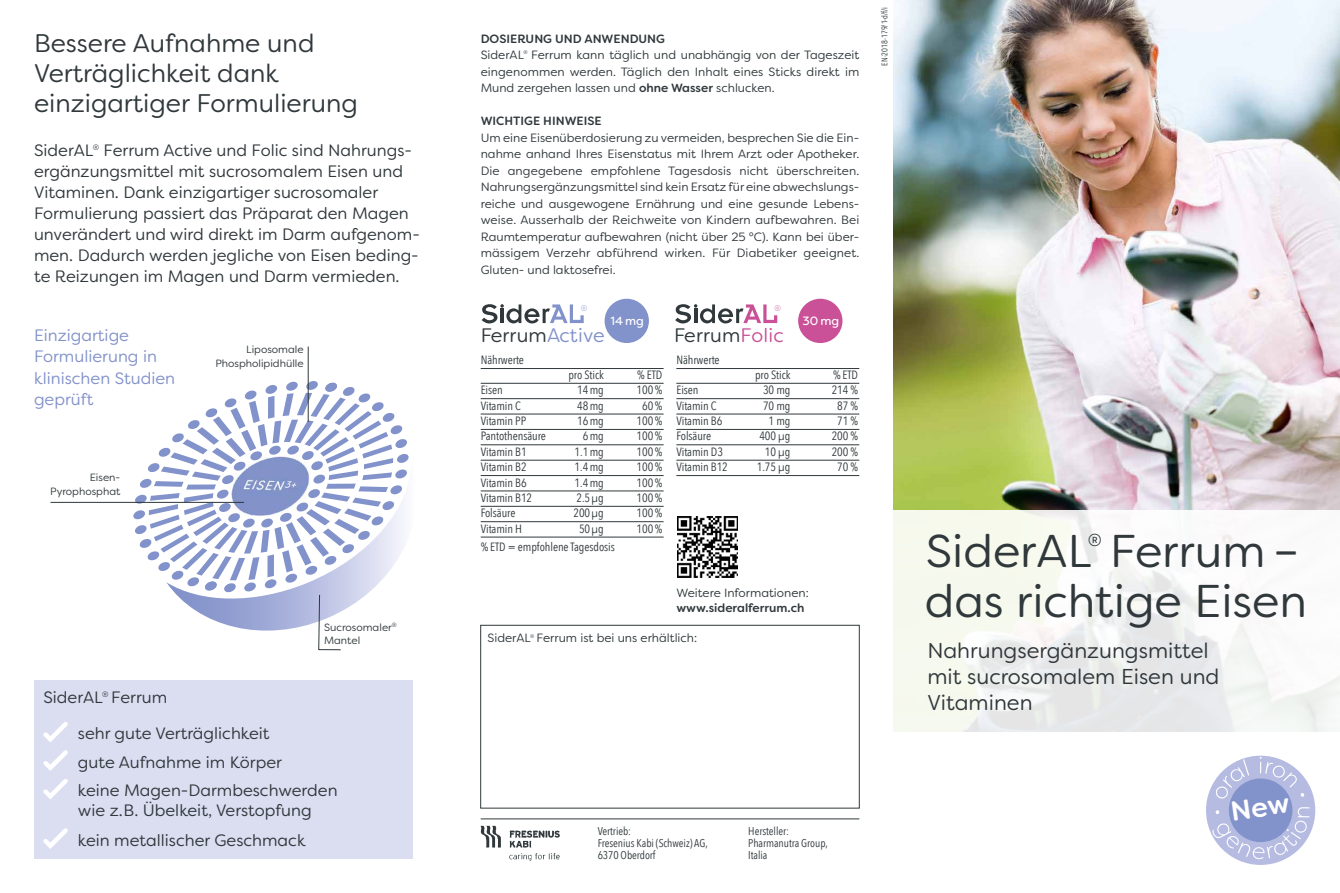
<style>
.page{position:relative;width:1340px;height:893px;background:#fff}
.page>*{position:absolute;margin:0;border:0;box-sizing:border-box;transform-origin:0 0}
.t1{font:45.9px "Filson Soft";color:#30383b}
.t2{font:25.5px/30px "Filson Soft";color:#30383b}
.t3{font:21.45px/26.2px "Filson Soft";color:#30383b}
.t4{font:19.5px "Filson Soft";letter-spacing:.01em;color:#30383b}
.t5{font:17.25px "Filson Soft";color:#30383b}
.t6{font:16.5px/21px "Filson Soft";color:#30383b}
.t7{font:16.5px/21px "Filson Soft";color:#8292ca}
.t8{font:12px/16.5px "Filson Soft";color:#30383b;text-align:justify}
.t9{font:12px "Avenir Next Condensed";letter-spacing:-.005em;color:#30383b}
.t10{font:500 12px "Filson Soft";color:#30383b}
.t11{font:12px "Filson Soft";color:#fff}
.t12{font:11.25px/12px "Avenir Next Condensed";letter-spacing:-.005em;color:#30383b}
.t13{font:10.5px/13.5px "Filson Soft";color:#30383b;text-align:right}
.t14{font:8.25px "Avenir Next Condensed";color:#30383b}
.t15{font:300 7.95px "Filson Soft";color:#8292ca}
.t16{font:300 7.95px "Filson Soft";color:#ca5097}
.t17{font:5.25px "Filson Soft";color:#30383b}
.s1{font-weight:500}
.s2{color:#8292ca}
.s3{color:#ca5097}
</style>
<div class="page">
<img style="left:893px;top:0;width:446px;height:510px">
<div style="left:1205px;top:756px;width:110px;height:109px;background:#b6bce1;border-radius:50%"></div>
<svg style="left:893px;top:510px;width:446px;height:221px"></svg>
<div style="left:480px;top:625px;width:379px;height:183px;border:1px solid #30383b"></div>
<hr style="left:480px;top:819px;width:379px;height:1px;background:#30383b">
<img style="left:480px;top:825px;width:80px;height:36px">
<hr style="left:480px;top:368px;width:183px;height:1px;background:#30383b">
<hr style="left:480px;top:383px;width:183px;height:1px;background:#30383b">
<hr style="left:480px;top:398px;width:183px;height:1px;background:#30383b">
<hr style="left:480px;top:414px;width:183px;height:1px;background:#30383b">
<hr style="left:480px;top:429px;width:183px;height:1px;background:#30383b">
<hr style="left:480px;top:445px;width:183px;height:1px;background:#30383b">
<hr style="left:480px;top:460px;width:183px;height:1px;background:#30383b">
<hr style="left:480px;top:475px;width:183px;height:1px;background:#30383b">
<hr style="left:480px;top:491px;width:183px;height:1px;background:#30383b">
<hr style="left:480px;top:506px;width:183px;height:1px;background:#30383b">
<hr style="left:480px;top:521px;width:183px;height:1px;background:#30383b">
<hr style="left:480px;top:537px;width:183px;height:1px;background:#30383b">
<div style="left:604px;top:299px;width:45px;height:44px;background:#8292ca;border-radius:50%"></div>
<svg style="left:481px;top:304px;width:102px;height:19px"></svg>
<div style="left:509px;top:311px;width:9px;height:9px;background:#fff;border-radius:50%"></div>
<hr style="left:676px;top:368px;width:183px;height:1px;background:#30383b">
<hr style="left:676px;top:383px;width:183px;height:1px;background:#30383b">
<hr style="left:676px;top:398px;width:183px;height:1px;background:#30383b">
<hr style="left:676px;top:414px;width:183px;height:1px;background:#30383b">
<hr style="left:676px;top:429px;width:183px;height:1px;background:#30383b">
<hr style="left:676px;top:445px;width:183px;height:1px;background:#30383b">
<hr style="left:676px;top:460px;width:183px;height:1px;background:#30383b">
<hr style="left:676px;top:475px;width:183px;height:1px;background:#30383b">
<div style="left:798px;top:299px;width:44px;height:44px;background:#ca5097;border-radius:50%"></div>
<svg style="left:675px;top:304px;width:102px;height:19px"></svg>
<div style="left:703px;top:311px;width:9px;height:9px;background:#fff;border-radius:50%"></div>
<div style="left:34px;top:680px;width:378px;height:179px;background:#dbddf1"></div>
<svg style="left:43px;top:722px;width:25px;height:77px"></svg>
<svg style="left:43px;top:828px;width:25px;height:21px"></svg>
<hr style="left:50px;top:502px;width:194px;height:1px;background:#30383b">
<hr style="left:308px;top:347px;width:1px;height:75px;background:#30383b">
<svg style="left:133px;top:381px;width:275px;height:269px"></svg>
<img style="left:677px;top:517px;width:61px;height:60px">
<svg style="left:1212px;top:757px;width:97px;height:102px"></svg>
<h2 class="t2" style="left:34px;top:28px;width:325px">Bessere Aufnahme und<br>Verträglichkeit dank einzigartiger Formulierung</h2>
<p class="t6" style="left:34px;top:140px;width:387px">SiderAL<sup>®</sup> Ferrum Active und Folic sind Nahrungs&shy;ergänzungsmittel mit sucrosomalem Eisen und Vitaminen. Dank einzigartiger sucrosomaler Formulierung passiert das Präparat den Magen unverändert und wird direkt im Darm aufgenom&shy;men. Dadurch werden jegliche von Eisen beding&shy;te Reizungen im Magen und Darm vermieden.</p>
<h3 class="t7" style="left:34px;top:325px;width:143px">Einzigartige<br>Formulierung in klinischen Studien geprüft</h3>
<p class="t13" style="left:50px;top:471px;width:72px">Eisen-<br>Pyrophosphat</p>
<p class="t13" style="left:215px;top:343px;width:90px">Liposomale<br>Phospholipidhülle</p>
<p class="t13" style="left:324px;top:620px;width:74px;text-align:left">Sucrosomaler<sup>®<br></sup>Mantel</p>
<h3 class="t6" style="left:78px;top:680px;width:193px;line-height:36px;text-indent:-34px">SiderAL<sup>®</sup> Ferrum<br>sehr gute Verträglichkeit</h3>
<h3 class="t6" style="left:78px;top:748px;width:261px;line-height:28.5px">gute Aufnahme im Körper<br>keine Magen-Darmbeschwerden</h3>
<h3 class="t6" style="left:78px;top:795px;width:235px;line-height:30px">wie z.B. Übelkeit, Verstopfung kein metallischer Geschmack</h3>
<p class="t10" style="left:480px;top:31px;width:186px">DOSIERUNG UND ANWENDUNG</p>
<p class="t8" style="left:480px;top:47px;width:45px">SiderAL</p>
<p class="t17" style="left:523px;top:49px;width:6px">®</p>
<p class="t8" style="left:480px;top:47px;width:380px;text-indent:50px">Ferrum kann täglich und unabhängig von der Tageszeit eingenommen werden. Täglich den Inhalt eines Sticks direkt im Mund zergehen lassen und <span class="s1">ohne Wasser</span> schlucken.</p>
<p class="t10" style="left:480px;top:113px;width:123px">WICHTIGE HINWEISE</p>
<p class="t8" style="left:480px;top:129px;width:380px">Um eine Eisenüberdosierung zu vermeiden, besprechen Sie die Ein&shy;nahme anhand Ihres Eisenstatus mit Ihrem Arzt oder Apotheker.<br>Die angegebene empfohlene Tagesdosis nicht überschreiten.<br>Nahrungsergänzungsmittel sind kein Ersatz für eine abwechslungs&shy;reiche und ausgewogene Ernährung und eine gesunde Lebens&shy;weise. Ausserhalb der Reichweite von Kindern aufbewahren. Bei Raumtemperatur aufbewahren (nicht über 25 °C). Kann bei über&shy;mässigem Verzehr abführend wirken. Für Diabetiker geeignet.<br>Gluten- und laktosefrei.</p>
<p class="t15" style="left:581px;top:303px;width:8px">®</p>
<p class="t16" style="left:774px;top:303px;width:8px">®</p>
<p class="t11" style="left:610px;top:313px;width:35px">14 mg</p>
<h3 class="t4" style="left:480px;top:323px;width:125px">Ferrum<span class="s2">Active</span></h3>
<h3 class="t4" style="left:674px;top:323px;width:111px">Ferrum<span class="s3">Folic</span></h3>
<p class="t11" style="left:802px;top:313px;width:38px">30 mg</p>
<p class="t9" style="left:480px;top:349px;width:45px">Nährwerte</p>
<p class="t9" style="left:676px;top:349px;width:45px">Nährwerte</p>
<p class="t9" style="left:568px;top:364px;width:37px">pro Stick</p>
<p class="t9" style="left:637px;top:364px;width:26px">% ETD</p>
<p class="t9" style="left:755px;top:364px;width:37px">pro Stick</p>
<p class="t9" style="left:833px;top:364px;width:26px">% ETD</p>
<p class="t9" style="left:480px;top:380px;width:24px">Eisen</p>
<p class="t9" style="left:577px;top:380px;width:28px">14mg</p>
<p class="t9" style="left:636px;top:380px;width:27px">100%</p>
<p class="t9" style="left:480px;top:395px;width:42px">Vitamin C</p>
<p class="t9" style="left:577px;top:395px;width:28px">48mg</p>
<p class="t9" style="left:642px;top:395px;width:22px">60%</p>
<p class="t9" style="left:480px;top:411px;width:47px">Vitamin PP</p>
<p class="t9" style="left:577px;top:411px;width:28px">16mg</p>
<p class="t9" style="left:636px;top:411px;width:27px">100%</p>
<p class="t9" style="left:480px;top:426px;width:67px">Pantothensäure</p>
<p class="t9" style="left:582px;top:426px;width:23px">6mg</p>
<p class="t9" style="left:636px;top:426px;width:27px">100%</p>
<p class="t9" style="left:480px;top:441px;width:47px">Vitamin B1</p>
<p class="t9" style="left:574px;top:441px;width:31px">1.1mg</p>
<p class="t9" style="left:636px;top:441px;width:27px">100%</p>
<p class="t9" style="left:480px;top:457px;width:47px">Vitamin B2</p>
<p class="t9" style="left:574px;top:457px;width:31px">1.4mg</p>
<p class="t9" style="left:636px;top:457px;width:27px">100%</p>
<p class="t9" style="left:480px;top:472px;width:47px">Vitamin B6</p>
<p class="t9" style="left:574px;top:472px;width:31px">1.4mg</p>
<p class="t9" style="left:636px;top:472px;width:27px">100%</p>
<p class="t9" style="left:480px;top:487px;width:53px">Vitamin B12</p>
<p class="t9" style="left:576px;top:487px;width:29px">2.5µg</p>
<p class="t9" style="left:636px;top:487px;width:27px">100%</p>
<p class="t9" style="left:480px;top:503px;width:36px">Folsäure</p>
<p class="t9" style="left:573px;top:503px;width:32px">200µg</p>
<p class="t9" style="left:636px;top:503px;width:27px">100%</p>
<p class="t9" style="left:480px;top:518px;width:43px">Vitamin H</p>
<p class="t9" style="left:579px;top:518px;width:26px">50µg</p>
<p class="t9" style="left:636px;top:518px;width:27px">100%</p>
<p class="t9" style="left:480px;top:537px;width:136px">% ETD = empfohlene Tagesdosis</p>
<p class="t9" style="left:676px;top:380px;width:24px">Eisen</p>
<p class="t9" style="left:763px;top:380px;width:29px">30 mg</p>
<p class="t9" style="left:831px;top:380px;width:28px">214 %</p>
<p class="t9" style="left:676px;top:395px;width:42px">Vitamin C</p>
<p class="t9" style="left:763px;top:395px;width:29px">70 mg</p>
<p class="t9" style="left:837px;top:395px;width:22px">87%</p>
<p class="t9" style="left:676px;top:411px;width:47px">Vitamin B6</p>
<p class="t9" style="left:768px;top:411px;width:23px">1 mg</p>
<p class="t9" style="left:837px;top:411px;width:22px">71%</p>
<p class="t9" style="left:676px;top:426px;width:36px">Folsäure</p>
<p class="t9" style="left:759px;top:426px;width:33px">400 µg</p>
<p class="t9" style="left:831px;top:426px;width:28px">200 %</p>
<p class="t9" style="left:676px;top:441px;width:48px">Vitamin D3</p>
<p class="t9" style="left:765px;top:441px;width:27px">10 µg</p>
<p class="t9" style="left:831px;top:441px;width:28px">200 %</p>
<p class="t9" style="left:676px;top:457px;width:53px">Vitamin B12</p>
<p class="t9" style="left:756px;top:457px;width:35px">1.75 µg</p>
<p class="t9" style="left:837px;top:457px;width:22px">70%</p>
<p class="t8" style="left:676px;top:584px;width:134px">Weitere Informationen:</p>
<p class="t10" style="left:676px;top:600px;width:130px">www.sideralferrum.ch</p>
<p class="t8" style="left:487px;top:630px;width:45px">SiderAL</p>
<p class="t17" style="left:530px;top:633px;width:6px">®</p>
<p class="t8" style="left:536px;top:630px;width:162px">Ferrum ist bei uns erhältlich:</p>
<p class="t14" style="left:877px;top:66px;width:60px;rotate:-90deg">EN-2018-179/1-d/f/i</p>
<h1 class="t1" style="left:925px;top:521px;width:374px">SiderAL Ferrum –</h1>
<h3 class="t5" style="left:1087px;top:529px;width:16px">®</h3>
<h1 class="t1" style="left:924px;top:572px;width:384px">das richtige Eisen</h1>
<h3 class="t3" style="left:927px;top:637px;width:293px">Nahrungsergänzungsmittel mit sucrosomalem Eisen und<br>Vitaminen</h3>
<p class="t12" style="left:597px;top:824px;width:112px">Vertrieb:<br>Fresenius Kabi (Schweiz) AG,<br>6370 Oberdorf</p>
<p class="t12" style="left:748px;top:824px;width:81px">Hersteller:<br>Pharmanutra Group,<br>Italia</p>
</div>
